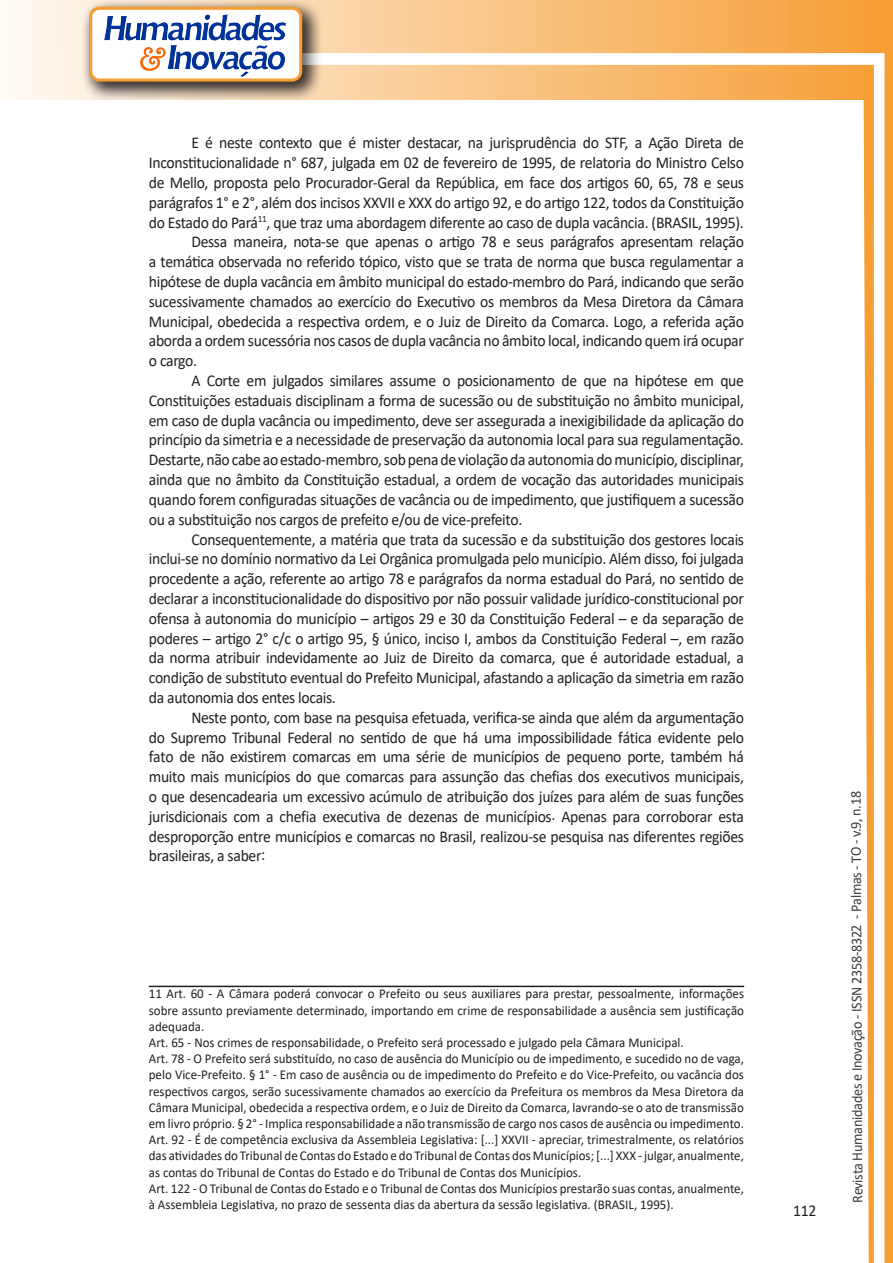
<style>
.page{position:relative;width:893px;height:1263px;background:#fff}
.page>*{position:absolute;margin:0;border:0;box-sizing:border-box;transform-origin:0 0}
.texto{font:16.5px/19.8px "Calibri";letter-spacing:-.02em;color:#231f20;text-align:justify;scale:.95 1}
.t1{font:15px "Calibri";letter-spacing:-.025em;color:#3e3e3f;scale:.95 1}
.Rodapé{font:13.5px/16.2px "Calibri";color:#231f20;text-align:justify;scale:.96 1}
</style>
<div class="page">
<svg style="left:5px;top:0;width:858px;height:100px;background:#f9c484"></svg>
<div style="left:302px;top:53px;width:582px;height:12px;background:#fff;border:2px solid #fff"></div>
<svg style="left:863px;top:0;width:30px;height:1263px"></svg>
<div style="left:81px;top:0;width:241px;height:102px;background:#231f20;opacity:.75"></div>
<div style="left:91px;top:8px;width:210px;height:72px;background:#fff;border-radius:9px"></div>
<img style="left:104px;top:14px;width:181px;height:62px">
<div style="left:89px;top:7px;width:213px;height:75px;border:3px solid #f69e34;border-radius:9px"></div>
<hr style="left:149px;top:986px;width:595px;height:1px;background:#231f20">
<p class="texto" style="left:149px;top:133px;width:628px;text-indent:43px">E é neste contexto que é mister destacar, na jurisprudência do STF, a Ação Direta de Inconstitucionalidade n° 687, julgada em 02 de fevereiro de 1995, de relatoria do Ministro Celso de Mello, proposta pelo Procurador-Geral da República, em face dos artigos 60, 65, 78 e seus parágrafos 1° e 2°, além dos incisos XXVII e XXX do artigo 92, e do artigo 122, todos da Constituição do Estado do Pará<sup>11</sup>, que traz uma abordagem diferente ao caso de dupla vacância. (BRASIL, 1995).</p>
<p class="texto" style="left:149px;top:232px;width:628px;text-indent:43px">Dessa maneira, nota-se que apenas o artigo 78 e seus parágrafos apresentam relação a temática observada no referido tópico, visto que se trata de norma que busca regulamentar a hipótese de dupla vacância em âmbito municipal do estado-membro do Pará, indicando que serão sucessivamente chamados ao exercício do Executivo os membros da Mesa Diretora da Câmara Municipal, obedecida a respectiva ordem, e o Juiz de Direito da Comarca. Logo, a referida ação aborda a ordem sucessória nos casos de dupla vacância no âmbito local, indicando quem irá ocupar o cargo.</p>
<p class="texto" style="left:149px;top:370px;width:628px;text-indent:43px">A Corte em julgados similares assume o posicionamento de que na hipótese em que Constituições estaduais disciplinam a forma de sucessão ou de substituição no âmbito municipal, em caso de dupla vacância ou impedimento, deve ser assegurada a inexigibilidade da aplicação do princípio da simetria e a necessidade de preservação da autonomia local para sua regulamentação.<br>Destarte, não cabe ao estado-membro, sob pena de violação da autonomia do município, disciplinar, ainda que no âmbito da Constituição estadual, a ordem de vocação das autoridades municipais quando forem configuradas situações de vacância ou de impedimento, que justifiquem a sucessão ou a substituição nos cargos de prefeito e/ou de vice-prefeito.</p>
<p class="texto" style="left:149px;top:529px;width:628px;text-indent:43px">Consequentemente, a matéria que trata da sucessão e da substituição dos gestores locais inclui-se no domínio normativo da Lei Orgânica promulgada pelo município. Além disso, foi julgada procedente a ação, referente ao artigo 78 e parágrafos da norma estadual do Pará, no sentido de declarar a inconstitucionalidade do dispositivo por não possuir validade jurídico-constitucional por ofensa à autonomia do município – artigos 29 e 30 da Constituição Federal – e da separação de poderes – artigo 2° c/c o artigo 95, § único, inciso I, ambos da Constituição Federal –, em razão da norma atribuir indevidamente ao Juiz de Direito da comarca, que é autoridade estadual, a condição de substituto eventual do Prefeito Municipal, afastando a aplicação da simetria em razão da autonomia dos entes locais.</p>
<p class="texto" style="left:149px;top:707px;width:628px;text-indent:43px">Neste ponto, com base na pesquisa efetuada, verifica-se ainda que além da argumentação do Supremo Tribunal Federal no sentido de que há uma impossibilidade fática evidente pelo fato de não existirem comarcas em uma série de municípios de pequeno porte, também há muito mais municípios do que comarcas para assunção das chefias dos executivos municipais, o que desencadearia um excessivo acúmulo de atribuição dos juízes para além de suas funções jurisdicionais com a chefia executiva de dezenas de municípios. Apenas para corroborar esta desproporção entre municípios e comarcas no Brasil, realizou-se pesquisa nas diferentes regiões brasileiras, a saber:</p>
<p class="Rodapé" style="left:149px;top:985px;width:622px">11 Art. 60 - A Câmara poderá convocar o Prefeito ou seus auxiliares para prestar, pessoalmente, informações sobre assunto previamente determinado, importando em crime de responsabilidade a ausência sem justificação adequada.</p>
<p class="Rodapé" style="left:149px;top:1034px;width:559px">Art. 65 - Nos crimes de responsabilidade, o Prefeito será processado e julgado pela Câmara Municipal.</p>
<p class="Rodapé" style="left:149px;top:1050px;width:621px">Art. 78 - O Prefeito será substituído, no caso de ausência do Município ou de impedimento, e sucedido no de vaga, pelo Vice-Prefeito. § 1° - Em caso de ausência ou de impedimento do Prefeito e do Vice-Prefeito, ou vacância dos respectivos cargos, serão sucessivamente chamados ao exercício da Prefeitura os membros da Mesa Diretora da Câmara Municipal, obedecida a respectiva ordem, e o Juiz de Direito da Comarca, lavrando-se o ato de transmissão em livro próprio. § 2° - Implica responsabilidade a não transmissão de cargo nos casos de ausência ou impedimento.</p>
<p class="Rodapé" style="left:149px;top:1131px;width:621px">Art. 92 - É de competência exclusiva da Assembleia Legislativa: [...] XXVII - apreciar, trimestralmente, os relatórios das atividades do Tribunal de Contas do Estado e do Tribunal de Contas dos Municípios; [...] XXX - julgar, anualmente, as contas do Tribunal de Contas do Estado e do Tribunal de Contas dos Municípios.</p>
<p class="Rodapé" style="left:149px;top:1180px;width:621px">Art. 122 - O Tribunal de Contas do Estado e o Tribunal de Contas dos Municípios prestarão suas contas, anualmente, à Assembleia Legislativa, no prazo de sessenta dias da abertura da sessão legislativa. (BRASIL, 1995).</p>
<p class="texto" style="left:793px;top:1200px;width:26px">112</p>
<p class="t1" style="left:846px;top:1203px;width:435px;rotate:-90deg">Revista Humanidades e Inovação - ISSN 2358-8322 - Palmas - TO - v.9, n.18</p>
</div>
